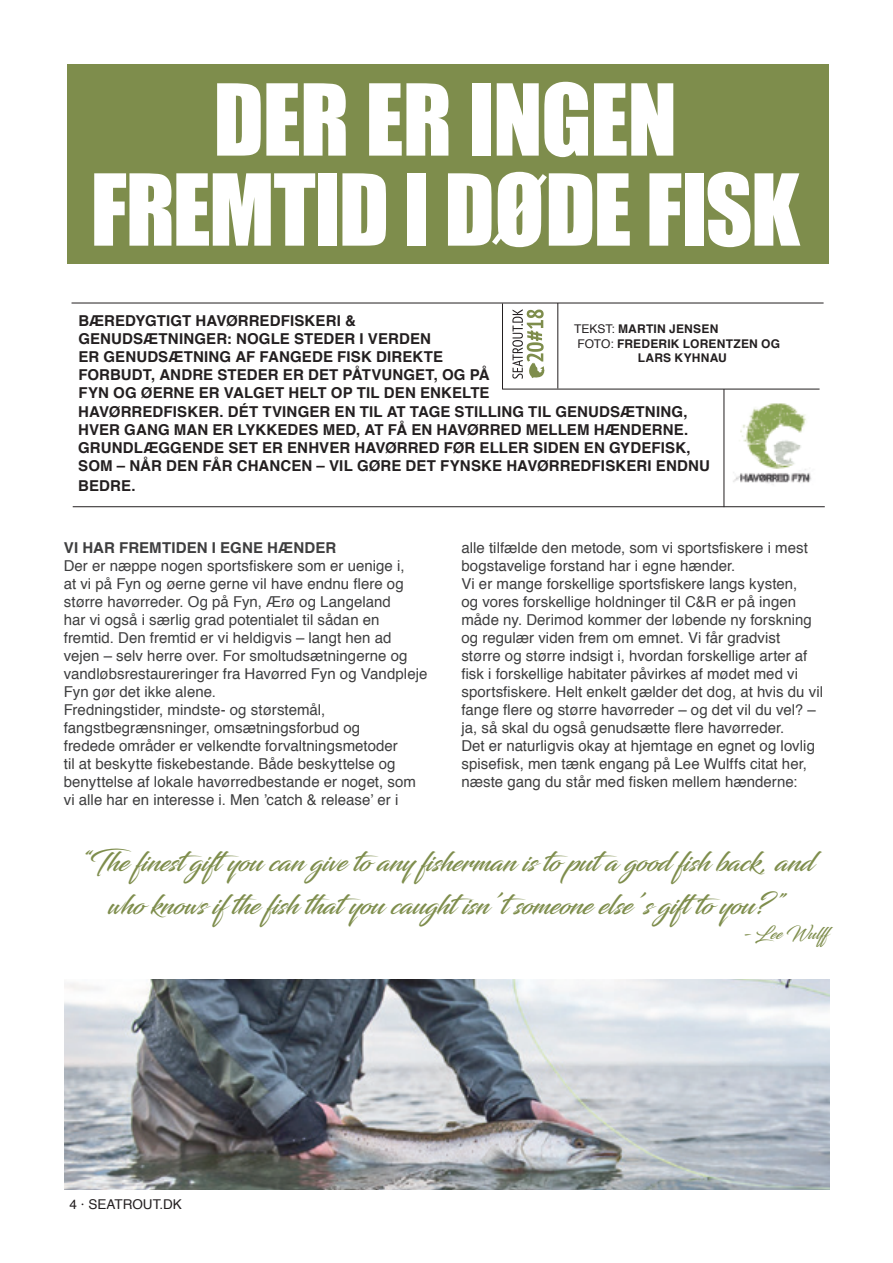
<style>
.page{position:relative;width:893px;height:1263px;background:#fff}
.page>*{position:absolute;margin:0;border:0;box-sizing:border-box;transform-origin:0 0}
.t1{font:91.5px/90px "Impact";letter-spacing:-.015em;color:#fff;text-align:center}
.t2{font:27px/43.2px "Blacksword";color:#7e8d4c;text-align:center}
.t3{font:16.5px "Blacksword";color:#7e8d4c}
.t4{font:15px/18px "Helvetica";letter-spacing:.005em;color:#3e3e3f}
.t5{font:700 15px/18px "Helvetica";letter-spacing:.01em;color:#231f20}
.t6{font:700 15px "Helvetica";letter-spacing:.01em;color:#3e3e3f}
.t7{font:13.5px "Helvetica";color:#231f20}
.t8{font:700 12px "Helvetica";letter-spacing:.015em;color:#231f20}
.s1{font-weight:400}
</style>
<div class="page">
<div style="left:67px;top:65px;width:761px;height:199px;background:#7e8d4c"></div>
<hr style="left:72px;top:303px;width:752px;height:1px;background:#231f20">
<hr style="left:502px;top:389px;width:317px;height:1px;background:#231f20">
<hr style="left:73px;top:506px;width:752px;height:1px;background:#231f20">
<hr style="left:557px;top:303px;width:1px;height:85px;background:#231f20">
<hr style="left:502px;top:303px;width:1px;height:86px;background:#231f20">
<svg style="left:512px;top:309px;width:32px;height:70px"></svg>
<hr style="left:724px;top:389px;width:1px;height:118px;background:#231f20">
<img style="left:64px;top:979px;width:765px;height:210px">
<img style="left:733px;top:403px;width:78px;height:81px">
<h1 class="t1" style="left:90px;top:72px;width:711px">DER ER INGEN<br>FREMTID I DØDE FISK</h1>
<p class="t5" style="left:78px;top:311px;width:413px">BÆREDYGTIGT HAVØRREDFISKERI &amp; GENUDSÆTNINGER: NOGLE STEDER I VERDEN<br>ER GENUDSÆTNING AF FANGEDE FISK DIREKTE FORBUDT, ANDRE STEDER ER DET PÅTVUNGET, OG PÅ FYN OG ØERNE ER VALGET HELT OP TIL DEN ENKELTE</p>
<p class="t8" style="left:574px;top:319px;width:146px"><span class="s1">TEKST:</span> MARTIN JENSEN</p>
<p class="t8" style="left:577px;top:334px;width:204px"><span class="s1">FOTO:</span> FREDERIK LORENTZEN OG</p>
<p class="t8" style="left:638px;top:348px;width:91px">LARS KYHNAU</p>
<p class="t5" style="left:78px;top:403px;width:633px">HAVØRREDFISKER. DÉT TVINGER EN TIL AT TAGE STILLING TIL GENUDSÆTNING, HVER GANG MAN ER LYKKEDES MED, AT FÅ EN HAVØRRED MELLEM HÆNDERNE.<br>GRUNDLÆGGENDE SET ER ENHVER HAVØRRED FØR ELLER SIDEN EN GYDEFISK, SOM – NÅR DEN FÅR CHANCEN – VIL GØRE DET FYNSKE HAVØRREDFISKERI ENDNU</p>
<p class="t5" style="left:78px;top:477px;width:59px">BEDRE.</p>
<p class="t6" style="left:64px;top:536px;width:274px">VI HAR FREMTIDEN I EGNE HÆNDER</p>
<p class="t4" style="left:64px;top:557px;width:365px">Der er næppe nogen sportsfiskere som er uenige i,<br>at vi på Fyn og øerne gerne vil have endnu flere og større havørreder. Og på Fyn, Ærø og Langeland<br>har vi også i særlig grad potentialet til sådan en fremtid. Den fremtid er vi heldigvis – langt hen ad vejen – selv herre over. For smoltudsætningerne og vandløbsrestaureringer fra Havørred Fyn og Vandpleje Fyn gør det ikke alene.<br>Fredningstider, mindste- og størstemål, fangstbegrænsninger, omsætningsforbud og<br>fredede områder er velkendte forvaltningsmetoder<br>til at beskytte fiskebestande. Både beskyttelse og benyttelse af lokale havørredbestande er noget, som vi alle har en interesse i. Men ’catch &amp; release’ er i</p>
<p class="t4" style="left:461px;top:539px;width:363px">alle tilfælde den metode, som vi sportsfiskere i mest bogstavelige forstand har i egne hænder.<br>Vi er mange forskellige sportsfiskere langs kysten,<br>og vores forskellige holdninger til C&amp;R er på ingen måde ny. Derimod kommer der løbende ny forskning og regulær viden frem om emnet. Vi får gradvist større og større indsigt i, hvordan forskellige arter af fisk i forskellige habitater påvirkes af mødet med vi sportsfiskere. Helt enkelt gælder det dog, at hvis du vil fange flere og større havørreder – og det vil du vel? – ja, så skal du også genudsætte flere havørreder.<br>Det er naturligvis okay at hjemtage en egnet og lovlig spisefisk, men tænk engang på Lee Wulffs citat her, næste gang du står med fisken mellem hænderne:</p>
<h2 class="t2" style="left:79px;top:840px;width:736px">“The finestgiftyou can give to any fisherman is to puta good fish back, and who knows ifthe fish thatyou caughtisn’tsomeone else’s giftto you?”</h2>
<p class="t3" style="left:742px;top:924px;width:97px">- Lee Wulff</p>
<p class="t7" style="left:70px;top:1193px;width:114px">4 · SEATROUT.DK</p>
</div>
